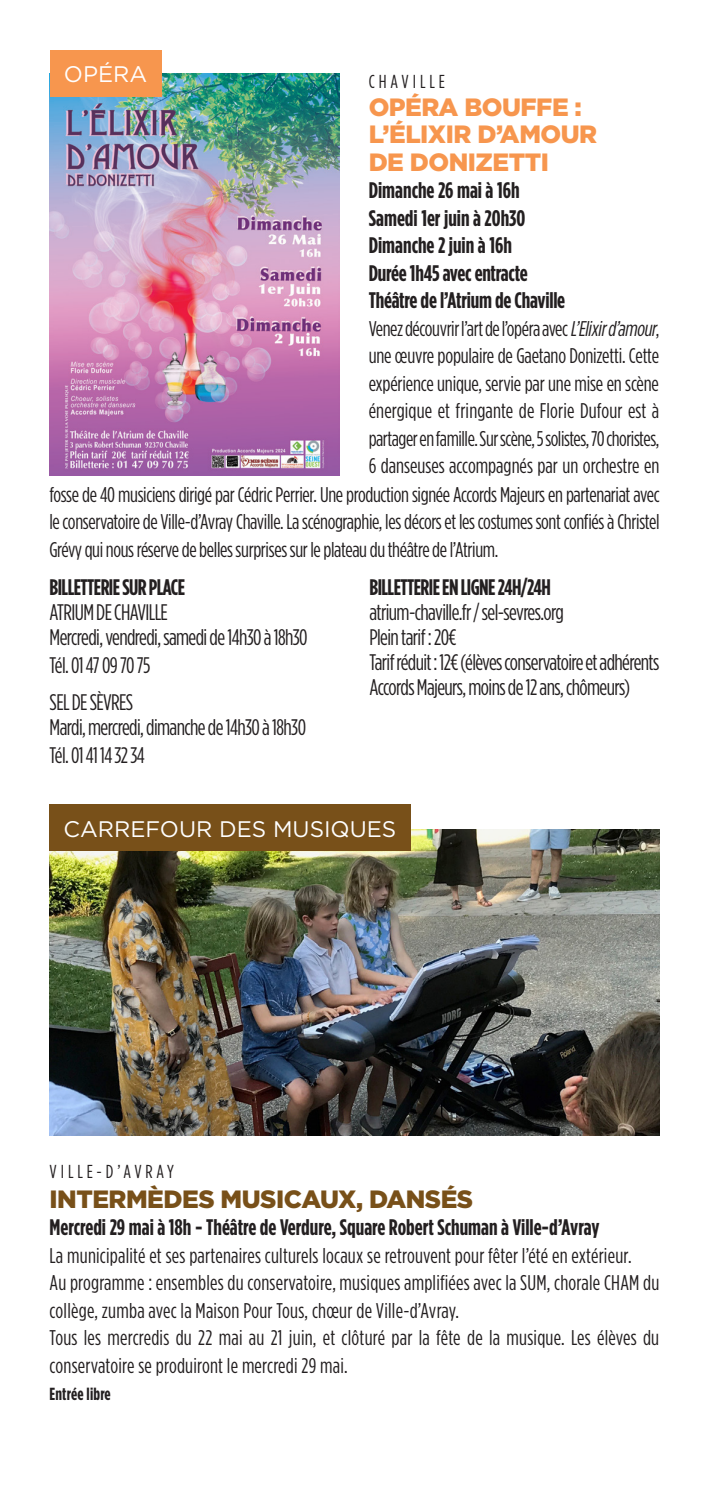
<style>
.page{position:relative;width:709px;height:1489px;background:#fff}
.page>*{position:absolute;margin:0;border:0;box-sizing:border-box;transform-origin:0 0}
.TITRE{font:900 25px "Gotham";letter-spacing:-.02em;color:#f7964e}
.TITRE-2{font:900 25px "Gotham";letter-spacing:-.02em;color:#785019}
.TXT-COURANT{font:22.5px/25px "Gotham Condensed";letter-spacing:-.025em;color:#231f20}
.DATE-LIEU{font:700 22.5px "Gotham Condensed";color:#231f20}
.TXT-COURANT-2{font:700 22.5px "Gotham Condensed";letter-spacing:-.025em;color:#231f20}
.THEME{font:22.5px "Gotham";color:#fff}
.TXT-COURANT-3{font:21.25px/27.5px "Gotham Condensed";letter-spacing:-.015em;color:#231f20;text-align:justify}
.DATE-LIEU-2{font:21.25px/27.5px "Gotham Condensed";letter-spacing:.01em;color:#231f20}
.TITRE-3{font:18.75px "Gotham Condensed";letter-spacing:.21em;color:#231f20}
.DATE-LIEU-3{font:700 17.5px "Gotham Condensed";letter-spacing:.01em;color:#231f20}
.s1{font-style:italic}
</style>
<div class="page">
<img style="left:49px;top:829px;width:610px;height:306px">
<div style="left:49px;top:804px;width:361px;height:46px;background:#785019"></div>
<img style="left:50px;top:73px;width:290px;height:402px">
<div style="left:50px;top:50px;width:111px;height:46px;background:#f7964e"></div>
<p class="THEME" style="left:64px;top:60px;width:85px">OPÉRA</p>
<p class="TITRE-3" style="left:369px;top:71px;width:78px">CHAVILLE</p>
<p class="TITRE" style="left:369px;top:90px;width:215px">OPÉRA BOUFFE :</p>
<p class="TITRE" style="left:369px;top:117px;width:230px">L’ÉLIXIR D’AMOUR</p>
<p class="TITRE" style="left:369px;top:145px;width:182px">DE DONIZETTI</p>
<p class="DATE-LIEU" style="left:369px;top:177px;width:152px">Dimanche 26 mai à 16h</p>
<p class="DATE-LIEU" style="left:369px;top:205px;width:158px">Samedi 1er juin à 20h30</p>
<p class="DATE-LIEU" style="left:369px;top:232px;width:145px">Dimanche 2 juin à 16h</p>
<p class="DATE-LIEU" style="left:369px;top:260px;width:160px">Durée 1h45 avec entracte</p>
<p class="DATE-LIEU" style="left:369px;top:287px;width:198px">Théâtre de l’Atrium de Chaville</p>
<p class="TXT-COURANT-3" style="left:369px;top:314px;width:293px">Venez découvrir l’art de l’opéra avec <span class="s1">L’Elixird’amour</span>, une œuvre populaire de Gaetano Donizetti. Cette expérience unique, servie par une mise en scène énergique et fringante de Florie Dufour est à partager en famille. Sur scène, 5 solistes, 70 choristes, 6 danseuses accompagnés par un orchestre en</p>
<p class="TXT-COURANT-3" style="left:49px;top:480px;width:612px">fosse de 40 musiciens dirigé par Cédric Perrier. Une production signée Accords Majeurs en partenariat avec le conservatoire de Ville-d’Avray Chaville. La scénographie, les décors et les costumes sont confiés à Christel Grévy qui nous réserve de belles surprises sur le plateau du théâtre de l’Atrium.</p>
<p class="TXT-COURANT-2" style="left:50px;top:574px;width:137px">BILLETTERIE SUR PLACE</p>
<p class="TXT-COURANT" style="left:50px;top:599px;width:120px">ATRIUM DE CHAVILLE</p>
<p class="TXT-COURANT" style="left:50px;top:624px;width:259px">Mercredi, vendredi, samedi de 14h30 à 18h30</p>
<p class="TXT-COURANT" style="left:50px;top:652px;width:102px">Tél. 01 47 09 70 75</p>
<p class="TXT-COURANT" style="left:50px;top:689px;width:85px">SEL DE SÈVRES</p>
<p class="TXT-COURANT" style="left:50px;top:714px;width:258px">Mardi, mercredi, dimanche de 14h30 à 18h30</p>
<p class="TXT-COURANT" style="left:50px;top:742px;width:97px">Tél. 01 41 14 32 34</p>
<p class="TXT-COURANT-2" style="left:369px;top:574px;width:183px">BILLETTERIE EN LIGNE 24H/24H</p>
<p class="TXT-COURANT" style="left:369px;top:599px;width:196px">atrium-chaville.fr / sel-sevres.org</p>
<p class="TXT-COURANT" style="left:369px;top:624px;width:89px">Plein tarif : 20€</p>
<p class="TXT-COURANT" style="left:369px;top:649px;width:291px">Tarif réduit : 12€ (élèves conservatoire et adhérents<br>Accords Majeurs, moins de 12 ans, chômeurs)</p>
<p class="THEME" style="left:63px;top:814px;width:334px">CARREFOUR DES MUSIQUES</p>
<p class="TITRE-3" style="left:50px;top:1160px;width:126px">VILLE-D’AVRAY</p>
<p class="TITRE-2" style="left:50px;top:1181px;width:425px">INTERMÈDES MUSICAUX, DANSÉS</p>
<p class="DATE-LIEU" style="left:50px;top:1213px;width:551px">Mercredi 29 mai à 18h - Théâtre de Verdure, Square Robert Schuman à Ville-d’Avray</p>
<p class="DATE-LIEU-2" style="left:50px;top:1241px;width:583px">La municipalité et ses partenaires culturels locaux se retrouvent pour fêter l’été en extérieur.</p>
<p class="DATE-LIEU-2" style="left:50px;top:1268px;width:611px">Au programme : ensembles du conservatoire, musiques amplifiées avec la SUM, chorale CHAM du collège, zumba avec la Maison Pour Tous, chœur de Ville-d’Avray.</p>
<p class="DATE-LIEU-2" style="left:50px;top:1323px;width:611px">Tous les mercredis du 22 mai au 21 juin, et clôturé par la fête de la musique. Les élèves du conservatoire se produiront le mercredi 29 mai.</p>
<p class="DATE-LIEU-3" style="left:50px;top:1383px;width:63px">Entrée libre</p>
</div>
